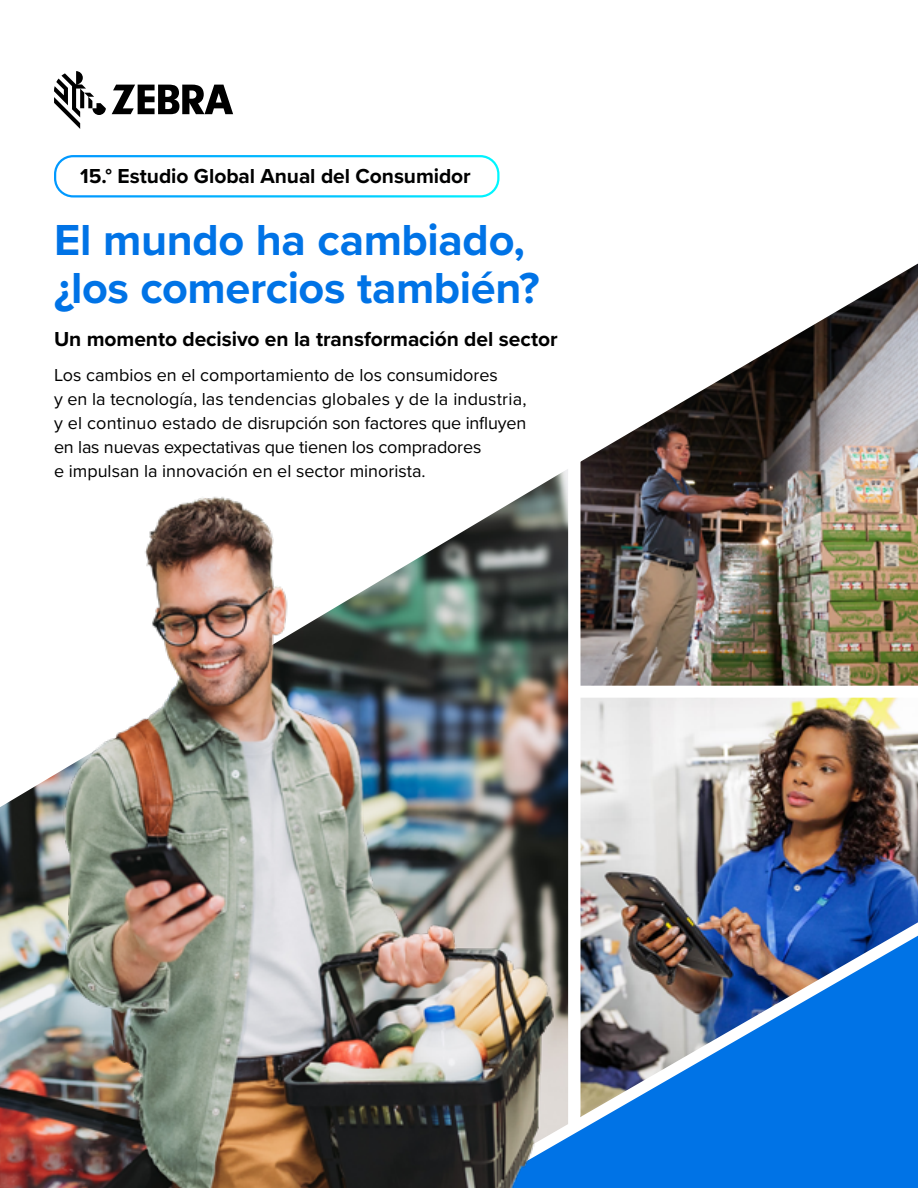
<style>
.page{position:relative;width:918px;height:1188px;background:#fff}
.page>*{position:absolute;margin:0;border:0;box-sizing:border-box;transform-origin:0 0}
.t1{font:700 45px/48px "Proxima Nova";letter-spacing:-.01em;color:#0073e6}
.t2{font:700 21px "Proxima Nova";letter-spacing:-.005em;color:#000}
.t3{font:700 21px "Proxima Nova";letter-spacing:-.005em;color:#000101}
.t4{font:18px/24px "Proxima Nova";color:#000}
</style>
<div class="page">
<img style="left:580px;top:264px;width:338px;height:422px">
<img style="left:0;top:775px;width:54px;height:413px">
<img style="left:580px;top:698px;width:338px;height:224px">
<svg style="left:54px;top:71px;width:52px;height:58px"></svg>
<svg style="left:112px;top:85px;width:121px;height:29px"></svg>
<img style="left:580px;top:922px;width:338px;height:14px">
<img style="left:568px;top:936px;width:350px;height:252px">
<div style="left:54px;top:155px;width:446px;height:43px;border:2px solid #fff;border-radius:18px"></div>
<img style="left:54px;top:469px;width:514px;height:719px">
<p class="t3" style="left:80px;top:161px;width:392px">15.° Estudio Global Anual del Consumidor</p>
<h1 class="t1" style="left:54px;top:215px;width:487px">El mundo ha cambiado, ¿los comercios también?</h1>
<p class="t2" style="left:54px;top:323px;width:505px">Un momento decisivo en la transformación del sector</p>
<p class="t4" style="left:54px;top:362px;width:474px">Los cambios en el comportamiento de los consumidores<br>y en la tecnología, las tendencias globales y de la industria, y el continuo estado de disrupción son factores que influyen en las nuevas expectativas que tienen los compradores<br>e impulsan la innovación en el sector minorista.</p>
</div>
